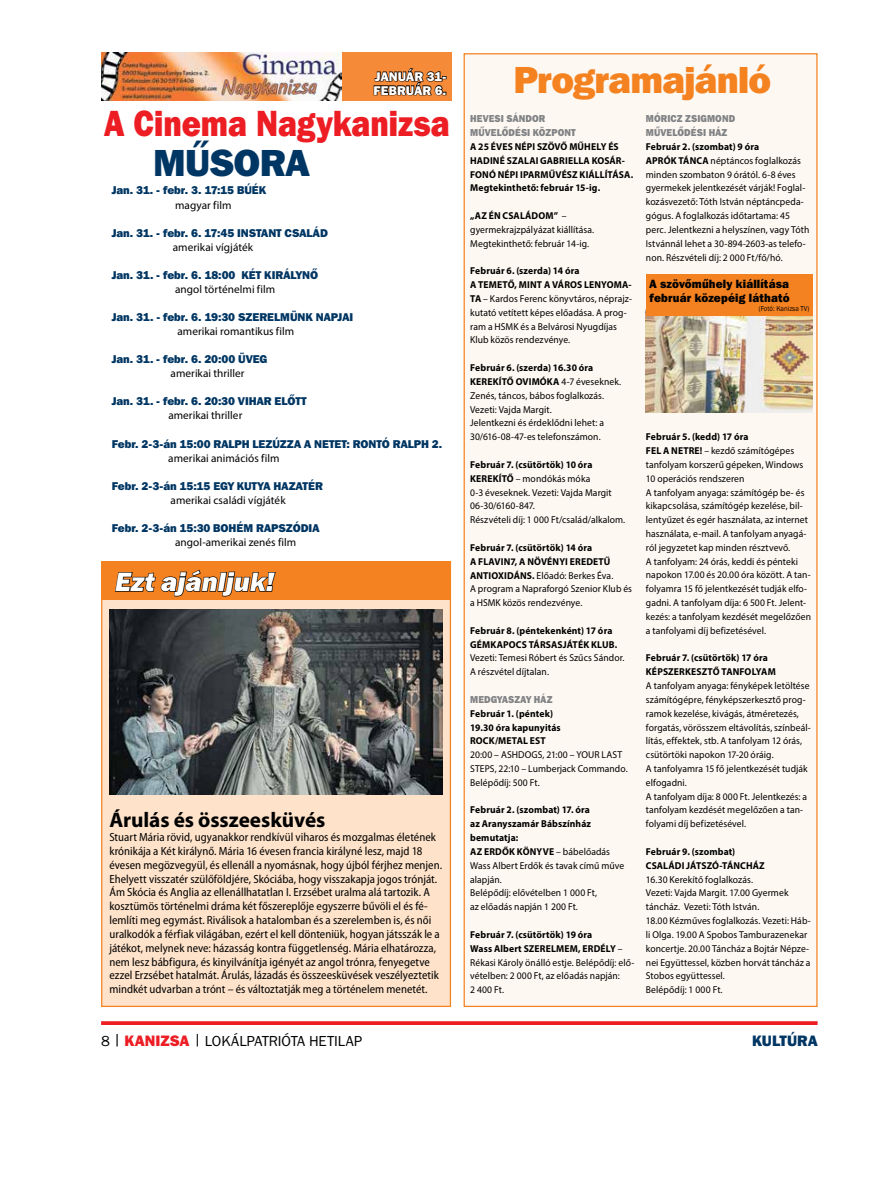
<style>
.page{position:relative;width:885px;height:1191px;background:#fff}
.page>*{position:absolute;margin:0;border:0;box-sizing:border-box;transform-origin:0 0}
.t1{font:37.5px "Franklin Gothic Hv PFL";letter-spacing:-.02em;color:#f58220}
.t2{font:37.5px "Franklin Gothic Hv PFL";color:#003663}
.t3{font:36.25px "Franklin Gothic Hv PFL";color:#ed1d24;scale:.86 1}
.t4{font:italic 27.5px "Franklin Gothic Hv PFL";color:#fff}
.t5{font:700 21.25px "Myriad Pro";letter-spacing:-.005em;color:#000}
.t6{font:15px "Franklin Gothic PFL";letter-spacing:-.01em;color:#000}
.t7{font:15px "Franklin Gothic Hv PFL";letter-spacing:.005em;color:#003663}
.t8{font:12.5px/13.9px "Franklin Gothic Hv PFL";letter-spacing:.015em;color:#fff}
.t9{font:semi-condensed 11.88px/13.9px "Myriad Pro";letter-spacing:.005em;color:#000}
.t10{font:11.88px/13.8px "Franklin Gothic Hv PFL";letter-spacing:.01em;color:#000;scale:.96 1}
.t11{font:11.25px/14px "Franklin Gothic Hv PFL";letter-spacing:-.005em;color:#003663}
.t12{font:11.25px/14px "Myriad Pro";color:#000}
.t13{font:10px/13.9px "Myriad Pro";letter-spacing:.01em;color:#000;scale:.96 1}
.t14{font:700 10px/13.9px "Myriad Pro";letter-spacing:.015em;color:#000;scale:.96 1}
.t15{font:10px "Franklin Gothic Hv PFL";letter-spacing:.005em;color:#808285;scale:.93 1}
.t16{font:7.5px "Franklin Gothic PFL";color:#000;scale:.9 1}
.s1{font-family:"Myriad Pro";color:#000}
.s2{font-family:"Franklin Gothic Hv PFL";color:#003663}
.s3{font-family:"Franklin Gothic Hv PFL";font-weight:400;color:#808285}
.s4{font-weight:700}
.s5{font-weight:400}
.s6{font-family:"Franklin Gothic Hv PFL";color:#808285}
.s7{font-family:"Franklin Gothic Hv PFL";color:#ed1d24}
</style>
<div class="page">
<svg style="left:101px;top:1021px;width:716px;height:4px;background:#ee2a31"></svg>
<div style="left:463px;top:53px;width:354px;height:954px;background:#fdf8f1"></div>
<div style="left:101px;top:53px;width:350px;height:48px;background:#f58a39"></div>
<img style="left:101px;top:53px;width:240px;height:48px">
<svg style="left:373px;top:68px;width:73px;height:28px"></svg>
<div style="left:102px;top:562px;width:348px;height:444px;background:#fee2c9"></div>
<div style="left:101px;top:561px;width:350px;height:38px;background:#f58220"></div>
<svg style="left:115px;top:569px;width:161px;height:28px"></svg>
<img style="left:110px;top:609px;width:332px;height:185px">
<img style="left:645px;top:316px;width:167px;height:96px">
<div style="left:645px;top:274px;width:167px;height:42px;background:#f58220"></div>
<p class="t8" style="left:373px;top:69px;width:74px">jan uár 31- február 6.</p>
<p class="t3" style="left:105px;top:100px;width:402px">A Cinema Nagykanizsa</p>
<p class="t2" style="left:119px;top:139px;width:191px">m űsora</p>
<p class="t11" style="left:175px;top:183px;width:93px;text-indent:-63px">Jan. 31. - febr. 3. 17:15 BÚÉK <span class="s1">magyar film</span></p>
<p class="t11" style="left:112px;top:225px;width:203px;text-align:center">Jan. 31. - febr. 6. 17:45 INSTANT CSALÁD <span class="s1">amerikai vígjáték</span></p>
<p class="t11" style="left:112px;top:267px;width:172px">Jan. 31. - febr. 6. 18:00 KÉT KIRÁLY</p>
<p class="t11" style="left:302px;top:267px;width:17px">NŐ</p>
<p class="t12" style="left:175px;top:282px;width:102px">angol történelmi film</p>
<p class="t11" style="left:112px;top:310px;width:149px">Jan. 31. - febr. 6. 19:30 SZEREL</p>
<p class="t12" style="left:177px;top:310px;width:177px;text-indent:103px"><span class="s2">MÜNK NAPJAI </span>amerikai romantikus film</p>
<p class="t11" style="left:170px;top:352px;width:84px;text-indent:-59px">Jan. 31. - febr. 6. 20:00 ÜVEG <span class="s1">amerikai thriller</span></p>
<p class="t11" style="left:168px;top:394px;width:114px;text-indent:-57px">Jan. 31. - febr. 6. 20:30 VIHAR ELŐTT <span class="s1">amerikai thriller</span></p>
<p class="t11" style="left:112px;top:436px;width:218px">Febr. 2-3-án 15:00 RALPH LEZÚZZA A NETET</p>
<p class="t11" style="left:346px;top:436px;width:97px">: RONTÓ RALPH 2.</p>
<p class="t12" style="left:168px;top:450px;width:112px">amerikai animációs film</p>
<p class="t11" style="left:112px;top:478px;width:110px">Febr. 2-3-án 15:15 EGY</p>
<p class="t12" style="left:170px;top:479px;width:140px;text-indent:66px"><span class="s2">KUTYA HAZATÉR </span>amerikai családi vígjáték</p>
<p class="t11" style="left:175px;top:520px;width:146px;text-indent:-63px">Febr. 2-3-án 15:30 BOHÉM RAPSZÓDIA <span class="s1">angol-amerikai zenés film</span></p>
<p class="t4" style="left:115px;top:566px;width:161px">Ezt ajánljuk!</p>
<p class="t5" style="left:109px;top:806px;width:217px">Árulás és összeesküvés</p>
<p class="t9" style="left:109px;top:830px;width:334px">Stuart Mária rövid, ugyanakkor rendkívül viharos és mozgalmas életének krónikája a Két királynő. Mária 16 évesen francia királyné lesz, majd 18 évesen megözvegyül, és ellenáll a nyomásnak, hogy újból férjhez menjen.<br>Ehelyett visszatér szülőföldjére, Skóciába, hogy visszakapja jogos trónját.<br>Ám Skócia és Anglia az ellenállhatatlan I. Erzsébet uralma alá tartozik. A kosztümös történelmi dráma két főszereplője egyszerre bűvöli el és fé&shy;lemlíti meg egymást. Riválisok a hatalomban és a szerelemben is, és női uralkodók a férfiak világában, ezért el kell dönteniük, hogyan játsszák le a játékot, melynek neve: házasság kontra függetlenség. Mária elhatározza, nem lesz bábfigura, és kinyilvánítja igényét az angol trónra, fenyegetve ezzel Erzsébet hatalmát. Árulás, lázadás és összeesküvések veszélyeztetik mindkét udvarban a trónt – és változtatják meg a történelem menetét.</p>
<p class="t1" style="left:513px;top:56px;width:259px">Programajánló</p>
<p class="t14" style="left:470px;top:112px;width:171px"><span class="s3">Hevesi Sándor<br>Művelődési Központ<br></span>A 25 ÉVES NÉPI SZÖVŐ MŰHELY ÉS<br>HADINÉ SZALAI GABRIELLA KOSÁR-<br>FONÓ NÉPI IPARMŰVÉSZ KIÁLLÍTÁSA.<br>Megtekinthető: február 15-ig.</p>
<p class="t13" style="left:470px;top:209px;width:131px"><span class="s4">„AZ ÉN CSALÁDOM”</span> – gyermekrajzpályázat kiállítása.<br>Megtekinthető: február 14-ig.</p>
<p class="t13" style="left:470px;top:264px;width:170px"><span class="s4">Február 6. (szerda) 14 óra<br>A TEMETŐ, MINT A VÁROS LENYOMA-<br>TA</span> – Kardos Ferenc könyvtáros, néprajz&shy;kutató vetített képes előadása. A prog&shy;ram a HSMK és a Belvárosi Nyugdíjas<br>Klub közös rendezvénye.</p>
<p class="t13" style="left:470px;top:361px;width:159px"><span class="s4">Február 6. (szerda) 16.30 óra<br>KEREKÍTŐ OVIMÓKA</span> 4-7 éveseknek.<br>Zenés, táncos, bábos foglalkozás.<br>Vezeti: Vajda Margit.<br>Jelentkezni és érdeklődni lehet: a<br>30/616-08-47-es telefonszámon.</p>
<p class="t13" style="left:470px;top:457px;width:163px"><span class="s4">Február 7. (csütörtök) 10 óra<br>KEREKÍTŐ</span> – mondókás móka<br>0-3 éveseknek. Vezeti: Vajda Margit<br>06-30/6160-847.<br>Részvételi díj: 1 000 Ft/család/alkalom.</p>
<p class="t13" style="left:470px;top:540px;width:170px"><span class="s4">Február 7. (csütörtök) 14 óra<br>A FLAVIN7, A NÖVÉNYI EREDETŰ<br>ANTIOXIDÁNS.</span> Előadó: Berkes Éva.<br>A program a Napraforgó Szenior Klub és a HSMK közös rendezvénye.</p>
<p class="t14" style="left:470px;top:623px;width:162px">Február 8. (péntekenként) 17 óra<br>GÉMKAPOCS TÁRSASJÁTÉK KLUB.<br><span class="s5">Vezeti: Temesi Róbert és Szűcs Sándor.<br>A részvétel díjtalan.</span></p>
<p class="t15" style="left:470px;top:693px;width:43px">Medgyasza</p>
<p class="t13" style="left:470px;top:692px;width:165px;text-indent:56px"><span class="s6">y Ház<br></span><span class="s4">Február 1. (péntek)<br>19.30 óra kapunyitás<br>ROCK/METAL EST<br></span>20:00 – ASHDOGS, 21:00 – YOUR LAST<br>STEPS, 22:10 – Lumberjack Commando.<br>Belépődíj: 500 Ft.</p>
<p class="t13" style="left:470px;top:803px;width:162px"><span class="s4">Február 2. (szombat) 17. óra<br>az Aranyszamár Bábszínház bemutatja:<br>AZ ERDŐK KÖNYVE</span> – bábelőadás<br>Wass Albert Erdők és tavak című műve alapján.<br>Belépődíj: elővételben 1 000 Ft,<br>az előadás napján 1 200 Ft.</p>
<p class="t13" style="left:470px;top:927px;width:172px"><span class="s4">Február 7. (csütörtök) 19 óra<br>Wass Albert SZERELMEM, ERDÉLY</span> –<br>Rékasi Károly önálló estje. Belépődíj: elő&shy;vételben: 2 000 Ft, az előadás napján:<br>2 400 Ft.</p>
<p class="t13" style="left:645px;top:112px;width:172px"><span class="s6">Móricz Zsigmond<br>Művelődési Ház<br></span><span class="s4">Február 2. (szombat) 9 óra<br>APRÓK TÁNCA</span> néptáncos foglalkozás minden szombaton 9 órától. 6-8 éves gyermekek jelentkezését várják! Foglal&shy;kozásvezető: Tóth István néptáncpeda&shy;gógus. A foglalkozás időtartama: 45 perc. Jelentkezni a helyszínen, vagy Tóth Istvánnál lehet a 30-894-2603-as telefo&shy;non. Részvételi díj: 2 000 Ft/fő/hó.</p>
<p class="t10" style="left:649px;top:276px;width:147px">A szövőműhely kiállítása február közepéig látható</p>
<p class="t16" style="left:758px;top:304px;width:57px">(Fotó: Kanizsa TV)</p>
<p class="t13" style="left:645px;top:430px;width:173px"><span class="s4">Február 5. (kedd) 17 óra<br>FEL A NETRE!</span> – kezdő számítógépes tanfolyam korszerű gépeken, Windows 10 operációs rendszeren<br>A tanfolyam anyaga: számítógép be- és kikapcsolása, számítógép kezelése, bil&shy;lentyűzet és egér használata, az internet használata, e-mail. A tanfolyam anyagá&shy;ról jegyzetet kap minden résztvevő.<br>A tanfolyam: 24 órás, keddi és pénteki napokon 17.00 és 20.00 óra között. A tan&shy;folyamra 15 fő jelentkezését tudják elfo&shy;gadni. A tanfolyam díja: 6 500 Ft. Jelent&shy;kezés: a tanfolyam kezdését megelőzően a tanfolyami díj befizetésével.</p>
<p class="t13" style="left:645px;top:651px;width:173px"><span class="s4">Február 7. (csütörtök) 17 óra KÉPSZERKESZTŐ TANFOLYAM<br></span>A tanfolyam anyaga: fényképek letöltése számítógépre, fényképszerkesztő prog&shy;ramok kezelése, kivágás, átméretezés, forgatás, vörösszem eltávolítás, színbeál&shy;lítás, effektek, stb. A tanfolyam 12 órás, csütörtöki napokon 17-20 óráig.<br>A tanfolyamra 15 fő jelentkezését tudják elfogadni.<br>A tanfolyam díja: 8 000 Ft. Jelentkezés: a tanfolyam kezdését megelőzően a tan&shy;folyami díj befizetésével.</p>
<p class="t13" style="left:645px;top:844px;width:173px"><span class="s4">Február 9. (szombat)<br>CSALÁDI JÁTSZÓ-TÁNCHÁZ<br></span>16.30 Kerekítő foglalkozás.<br>Vezeti: Vajda Margit. 17.00 Gyermek táncház. Vezeti: Tóth István.<br>18.00 Kézműves foglalkozás. Vezeti: Háb&shy;li Olga. 19.00 A Spobos Tamburazenekar koncertje. 20.00 Táncház a Bojtár Népze&shy;nei Együttessel, közben horvát táncház a<br>Stobos együttessel.<br>Belépődíj: 1 000 Ft.</p>
<p class="t6" style="left:101px;top:1032px;width:262px">8 | <span class="s7">KANIZSA</span> | LOKÁLPATRIÓTA HETILAP</p>
<p class="t7" style="left:751px;top:1030px;width:66px">Kultúra</p>
</div>
